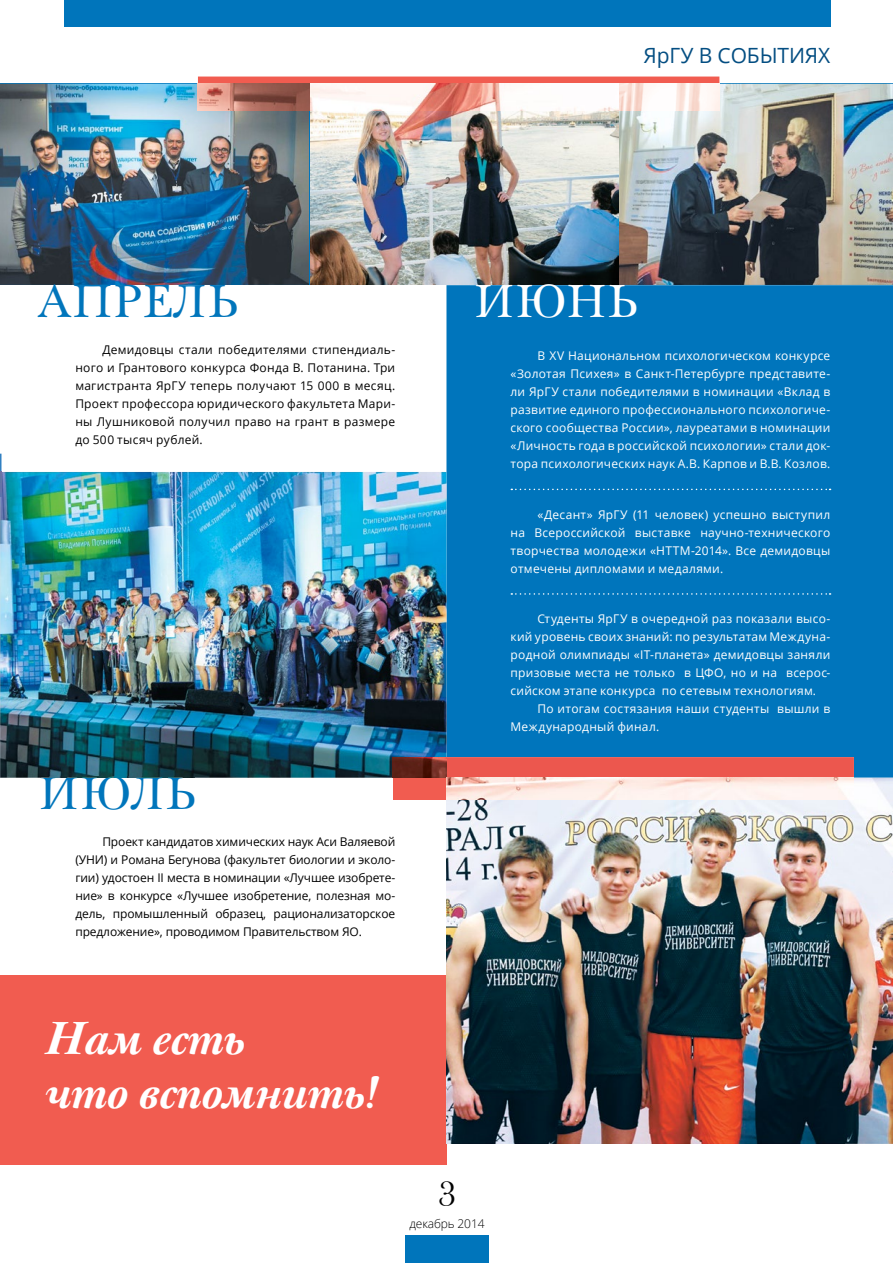
<style>
.page{position:relative;width:893px;height:1263px;background:#fff}
.page>*{position:absolute;margin:0;border:0;box-sizing:border-box;transform-origin:0 0}
.t1{font:italic 700 45px/54px "Baskerville 120 Pro";letter-spacing:-.005em;color:#fff}
.t2{font:45px "Baskerville 120 Pro";letter-spacing:-.005em;color:#0075bb}
.t3{font:45px "Baskerville 120 Pro";color:#fff}
.t4{font:36px "Bask Old Face";color:#000}
.t5{font:21px "Open Sans";letter-spacing:-.005em;color:#044e82}
.t6{font:12px/18px "Open Sans";letter-spacing:.02em;color:#fff;text-align:justify}
.t7{font:12px/18px "Open Sans";letter-spacing:-.01em;color:#000;text-align:justify}
.t8{font:300 12px "Open Sans";letter-spacing:-.01em;color:#000}
</style>
<div class="page">
<div style="left:405px;top:1235px;width:84px;height:28px;background:#0075bb"></div>
<div style="left:64px;top:0;width:766px;height:27px;background:#0075bb"></div>
<div style="left:446px;top:285px;width:447px;height:493px;background:#0075bc"></div>
<div style="left:0;top:975px;width:446px;height:190px;background:#f15c50"></div>
<img style="left:618px;top:84px;width:275px;height:201px">
<img style="left:309px;top:111px;width:309px;height:174px">
<img style="left:0;top:84px;width:309px;height:201px">
<img style="left:0;top:472px;width:446px;height:306px">
<svg style="left:0;top:454px;width:2px;height:42px"></svg>
<img style="left:41px;top:776px;width:154px;height:2px">
<img style="left:446px;top:800px;width:397px;height:344px">
<img style="left:843px;top:778px;width:50px;height:366px">
<svg style="left:511px;top:489px;width:320px;height:1px"></svg>
<svg style="left:511px;top:593px;width:320px;height:2px"></svg>
<div style="left:393px;top:778px;width:53px;height:22px;background:#f15c50"></div>
<svg style="left:446px;top:757px;width:408px;height:21px"></svg>
<img style="left:393px;top:757px;width:53px;height:21px">
<img style="left:446px;top:778px;width:408px;height:22px">
<svg style="left:198px;top:77px;width:521px;height:7px"></svg>
<img style="left:198px;top:84px;width:521px;height:27px">
<h3 class="t5" style="left:644px;top:41px;width:188px">ЯрГУ В СОБЫТИЯХ</h3>
<h1 class="t2" style="left:38px;top:273px;width:201px">АПРЕЛЬ</h1>
<h1 class="t3" style="left:473px;top:273px;width:166px">ИЮНЬ</h1>
<p class="t7" style="left:75px;top:340px;width:321px;text-indent:27px">Демидовцы стали победителями стипендиаль&shy;ного и Грантового конкурса Фонда В. Потанина. Три магистранта ЯрГУ теперь получают 15 000 в месяц.<br>Проект профессора юридического факультета Мари&shy;ны Лушниковой получил право на грант в размере до 500 тысяч рублей.</p>
<h1 class="t2" style="left:38px;top:765px;width:159px">ИЮЛЬ</h1>
<p class="t7" style="left:75px;top:832px;width:321px;text-indent:27px">Проект кандидатов химических наук Аси Валяевой (УНИ) и Романа Бегунова (факультет биологии и эколо&shy;гии) удостоен II места в номинации «Лучшее изобрете&shy;ние» в конкурсе «Лучшее изобретение, полезная мо&shy;дель, промышленный образец, рационализаторское предложение», проводимом Правительством ЯО.</p>
<p class="t6" style="left:511px;top:346px;width:321px;text-indent:27px">В XV Национальном психологическом конкурсе «Золотая Психея» в Санкт-Петербурге представите&shy;ли ЯрГУ стали победителями в номинации «Вклад в развитие единого профессионального психологиче&shy;ского сообщества России», лауреатами в номинации «Личность года в российской психологии» стали док&shy;тора психологических наук А.В. Карпов и В.В. Козлов.</p>
<p class="t6" style="left:511px;top:505px;width:321px;text-indent:27px">«Десант» ЯрГУ (11 человек) успешно выступил на Всероссийской выставке научно-технического творчества молодежи «НТТМ-2014». Все демидовцы отмечены дипломами и медалями.</p>
<p class="t6" style="left:511px;top:610px;width:321px;text-indent:27px">Студенты ЯрГУ в очередной раз показали высо&shy;кий уровень своих знаний: по результатам Междуна&shy;родной олимпиады «IT-планета» демидовцы заняли призовые места не только в ЦФО, но и на всерос&shy;сийском этапе конкурса по сетевым технологиям.</p>
<p class="t6" style="left:511px;top:700px;width:321px;text-indent:27px">По итогам состязания наши студенты вышли в<br>Международный финал.</p>
<h1 class="t1" style="left:46px;top:1013px;width:333px">Нам есть<br>что вспомнить!</h1>
<h2 class="t4" style="left:438px;top:1174px;width:19px">3</h2>
<p class="t8" style="left:409px;top:1215px;width:77px">декабрь 2014</p>
</div>
